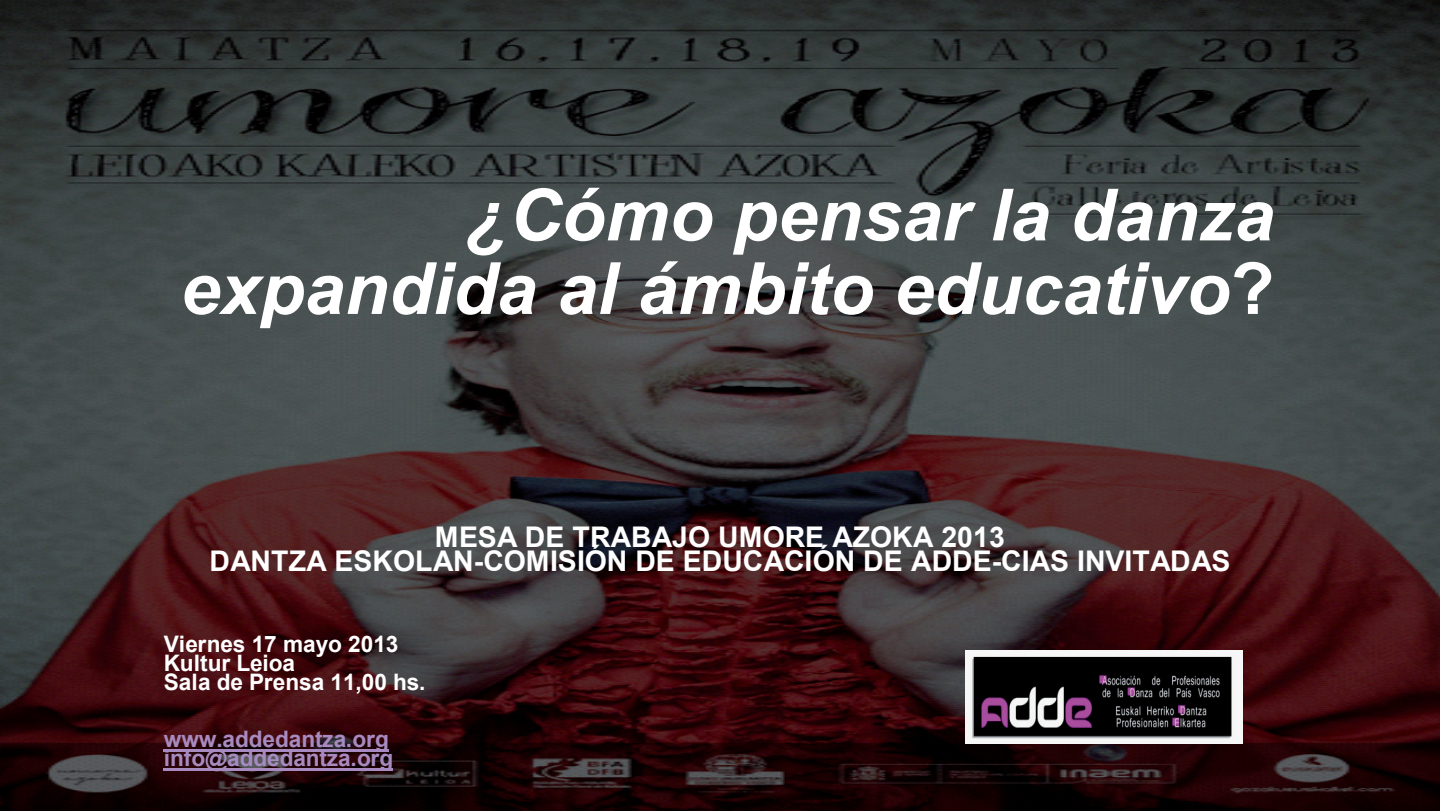
<style>
.page{position:relative;width:1440px;height:811px;background:#fff}
.page>*{position:absolute;margin:0;border:0;box-sizing:border-box;transform-origin:0 0}
.t1{font:italic 700 72px/73.5px "Arial";color:#fff;text-align:right}
.t2{font:700 28.5px/23.7px "Arial";color:#fff;text-align:center}
.t3{font:700 22.8px/18.9px "Arial";color:#fff}
.t4{font:700 22.8px/19.2px "Arial";letter-spacing:-.01em;color:#a78bc0}
.s1{font-style:normal}
</style>
<div class="page">
<div style="left:1322px;top:0;width:118px;height:119px;background:#545f83;opacity:.25"></div>
<div style="left:0;top:692px;width:117px;height:118px;background:#545f83;opacity:.25"></div>
<div style="left:608px;top:0;width:806px;height:810px;background:#545f83;opacity:.25"></div>
<div style="left:463px;top:0;width:806px;height:810px;background:#545f83;opacity:.25"></div>
<div style="left:320px;top:0;width:805px;height:810px;background:#545f83;opacity:.25"></div>
<div style="left:176px;top:0;width:805px;height:810px;background:#545f83;opacity:.25"></div>
<div style="left:26px;top:0;width:806px;height:810px;background:#545f83;opacity:.25"></div>
<div style="left:0;top:0;width:693px;height:697px;background:#545f83;opacity:.25"></div>
<div style="left:0;top:0;width:549px;height:552px;background:#545f83;opacity:.25"></div>
<div style="left:0;top:0;width:404px;height:409px;background:#545f83;opacity:.25"></div>
<div style="left:0;top:0;width:261px;height:263px;background:#545f83;opacity:.25"></div>
<div style="left:0;top:0;width:118px;height:119px;background:#545f83;opacity:.25"></div>
<div style="left:751px;top:119px;width:689px;height:691px;background:#545f83;opacity:.25"></div>
<div style="left:894px;top:262px;width:546px;height:548px;background:#545f83;opacity:.25"></div>
<div style="left:1038px;top:405px;width:402px;height:405px;background:#545f83;opacity:.25"></div>
<div style="left:1180px;top:549px;width:260px;height:261px;background:#545f83;opacity:.25"></div>
<div style="left:1323px;top:692px;width:117px;height:118px;background:#545f83;opacity:.25"></div>
<hr style="left:153px;top:624px;width:1134px;height:2px;background:#fff">
<hr style="left:164px;top:748px;width:225px;height:2px;background:#a78bc0">
<hr style="left:164px;top:767px;width:229px;height:2px;background:#a78bc0">
<img style="left:966px;top:649px;width:277px;height:93px">
<h1 class="t1" style="left:180px;top:180px;width:1096px">¿Cómo pensar la danza expandida al ámbito educativo<span class="s1">?</span></h1>
<p class="t2" style="left:210px;top:525px;width:1022px">MESA DE TRABAJO UMORE AZOKA 2013<br>DANTZA ESKOLAN-COMISIÓN DE EDUCACIÓN DE ADDE-CIAS INVITADAS</p>
<p class="t3" style="left:164px;top:634px;width:263px">Viernes 17 mayo 2013<br>Kultur Leioa<br>Sala de Prensa 11,00 hs.</p>
<p class="t4" style="left:164px;top:729px;width:231px">www.addedantza.org info@addedantza.org</p>
</div>
